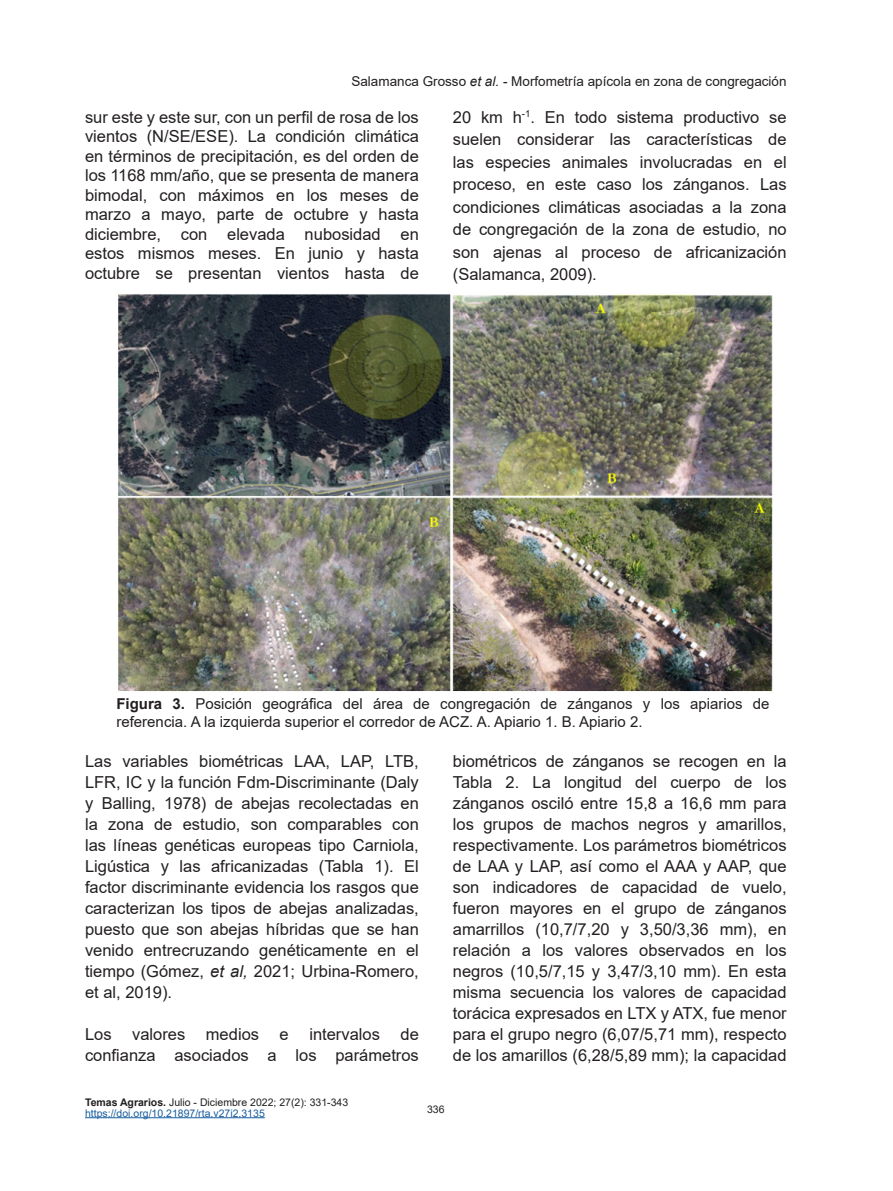
<style>
.page{position:relative;width:893px;height:1191px;background:#fff}
.page>*{position:absolute;margin:0;border:0;box-sizing:border-box;transform-origin:0 0}
.t1{font:16.5px/21px "Arial";color:#231f20}
.t2{font:15px "Arial";color:#231f20}
.t3{font:13.5px "Arial";color:#231f20}
.t4{font:10.5px "Arial";color:#231f20}
.t5{font:10.5px "Arial";color:#175d9e}
.s1{font-style:italic}
.s2{font-weight:700}
</style>
<div class="page">
<hr style="left:85px;top:1117px;width:180px;height:1px;background:#175d9e">
<img style="left:118px;top:294px;width:655px;height:398px">
<p class="t3" style="left:351px;top:72px;width:437px">Salamanca Grosso <span class="s1">et al.</span> - Morfometría apícola en zona de congregación</p>
<p class="t1" style="left:85px;top:107px;width:335px;line-height:19.5px;text-align:justify">sur este y este sur, con un perfil de rosa de los vientos (N/SE/ESE). La condición climática en términos de precipitación, es del orden de los 1168 mm/año, que se presenta de manera</p>
<p class="t1" style="left:85px;top:185px;width:335px;line-height:19.5px">bimodal, con máximos en los meses de marzo a mayo, parte de octubre y hasta</p>
<p class="t1" style="left:85px;top:223px;width:335px">diciembre, con elevada nubosidad en</p>
<p class="t1" style="left:85px;top:243px;width:335px">estos mismos meses. En junio y hasta</p>
<p class="t1" style="left:85px;top:262px;width:335px">octubre se presentan vientos hasta de</p>
<p class="t1" style="left:453px;top:106px;width:335px">20 km h<sup>-1</sup>. En todo sistema productivo se</p>
<p class="t1" style="left:453px;top:128px;width:335px;line-height:22.5px">suelen considerar las características de las especies animales involucradas en el</p>
<p class="t1" style="left:453px;top:174px;width:335px">proceso, en este caso los zánganos. Las</p>
<p class="t1" style="left:453px;top:195px;width:335px;line-height:22.5px;text-align:justify">condiciones climáticas asociadas a la zona de congregación de la zona de estudio, no son ajenas al proceso de africanización</p>
<p class="t1" style="left:453px;top:264px;width:145px">(Salamanca, 2009).</p>
<p class="t2" style="left:116px;top:693px;width:655px"><span class="s2">Figura 3.</span> Posición geográfica del área de congregación de zánganos y los apiarios de</p>
<p class="t2" style="left:116px;top:711px;width:528px">referencia. A la izquierda superior el corredor de ACZ. A. Apiario 1. B. Apiario 2.</p>
<p class="t1" style="left:85px;top:750px;width:335px;text-align:justify">Las variables biométricas LAA, LAP, LTB, LFR, IC y la función Fdm-Discriminante (Daly y Balling, 1978) de abejas recolectadas en la zona de estudio, son comparables con las líneas genéticas europeas tipo Carniola,</p>
<p class="t1" style="left:85px;top:855px;width:335px">Ligústica y las africanizadas (Tabla 1). El</p>
<p class="t1" style="left:85px;top:876px;width:335px;text-align:justify">factor discriminante evidencia los rasgos que caracterizan los tipos de abejas analizadas, puesto que son abejas híbridas que se han venido entrecruzando genéticamente en el tiempo (Gómez, <span class="s1">et al,</span> 2021; Urbina-Romero, et al, 2019).</p>
<p class="t1" style="left:85px;top:1023px;width:335px">Los valores medios e intervalos de</p>
<p class="t1" style="left:85px;top:1044px;width:335px">confianza asociados a los parámetros</p>
<p class="t1" style="left:453px;top:750px;width:335px">biométricos de zánganos se recogen en la</p>
<p class="t1" style="left:453px;top:771px;width:335px">Tabla 2. La longitud del cuerpo de los</p>
<p class="t1" style="left:453px;top:792px;width:335px">zánganos osciló entre 15,8 a 16,6 mm para los grupos de machos negros y amarillos,</p>
<p class="t1" style="left:453px;top:834px;width:335px">respectivamente. Los parámetros biométricos de LAA y LAP, así como el AAA y AAP, que</p>
<p class="t1" style="left:453px;top:876px;width:335px">son indicadores de capacidad de vuelo,</p>
<p class="t1" style="left:453px;top:897px;width:335px">fueron mayores en el grupo de zánganos amarrillos (10,7/7,20 y 3,50/3,36 mm), en</p>
<p class="t1" style="left:453px;top:939px;width:335px">relación a los valores observados en los</p>
<p class="t1" style="left:453px;top:960px;width:335px">negros (10,5/7,15 y 3,47/3,10 mm). En esta misma secuencia los valores de capacidad</p>
<p class="t1" style="left:453px;top:1002px;width:335px;text-align:justify">torácica expresados en LTX y ATX, fue menor para el grupo negro (6,07/5,71 mm), respecto de los amarillos (6,28/5,89 mm); la capacidad</p>
<p class="t4" style="left:85px;top:1095px;width:265px"><span class="s2">Temas Agrarios.</span> Julio - Diciembre 2022; 27(2): 331-343</p>
<p class="t5" style="left:85px;top:1105px;width:181px">https://doi.org/10.21897/rta.v27i2.3135</p>
<p class="t4" style="left:427px;top:1102px;width:19px">336</p>
</div>
